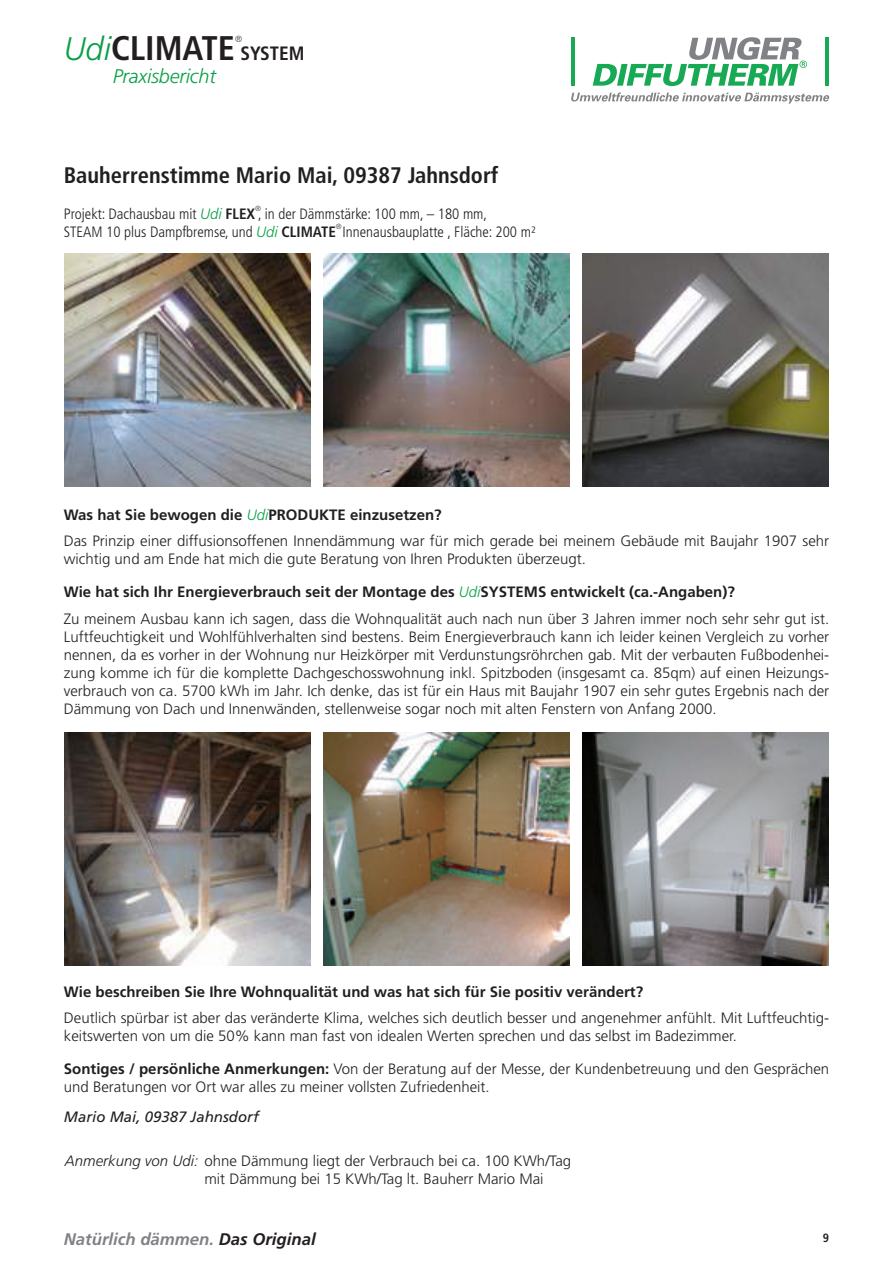
<style>
.page{position:relative;width:893px;height:1263px;background:#fff}
.page>*{position:absolute;margin:0;border:0;box-sizing:border-box;transform-origin:0 0}
.t1{font:700 condensed 34.2px "Frutiger";color:#231f20}
.t2{font:700 condensed 22.5px "Frutiger";color:#231f20}
.t3{font:italic 300 19.8px "Frutiger";letter-spacing:-.01em;color:#0a9f46}
.t4{font:700 condensed 19.35px "Frutiger";color:#231f20}
.t5{font:italic 700 16.8px "Frutiger";color:#808285}
.t6{font:300 15px/18px "Frutiger";color:#231f20}
.t7{font:300 condensed 15px "Frutiger";color:#231f20}
.t8{font:700 15px "Frutiger";color:#231f20}
.t9{font:italic 15px "Frutiger";color:#231f20}
.t10{font:700 condensed 12px "Frutiger";color:#231f20}
.t11{font:300 condensed 8.85px "Frutiger";color:#231f20}
.t12{font:300 condensed 7.5px "Frutiger";color:#231f20}
.s1{font-weight:300;font-style:italic;font-stretch:normal;font-size:32.7px;color:#0a9f46}
.s2{font-style:italic;font-stretch:normal;color:#0a9f46}
.s3{font-weight:700}
.s4{font-style:italic;color:#0a9f46}
.s5{font-style:italic}
.s6{color:#231f20}
</style>
<div class="page">
<hr style="left:825px;top:37px;width:3px;height:49px;background:#18a954">
<hr style="left:571px;top:37px;width:3px;height:49px;background:#18a954">
<svg style="left:571px;top:92px;width:258px;height:12px"></svg>
<svg style="left:593px;top:37px;width:214px;height:49px"></svg>
<img style="left:65px;top:253px;width:246px;height:234px">
<img style="left:64px;top:732px;width:246px;height:234px">
<img style="left:324px;top:253px;width:246px;height:234px">
<img style="left:323px;top:732px;width:246px;height:234px">
<img style="left:583px;top:253px;width:246px;height:234px">
<img style="left:582px;top:732px;width:246px;height:234px">
<h1 class="t1" style="left:64px;top:27px;width:173px"><span class="s1">Udi</span>CLIMATE</h1>
<p class="t11" style="left:235px;top:34px;width:9px">®</p>
<p class="t4" style="left:240px;top:41px;width:66px">SYSTEM</p>
<h3 class="t3" style="left:113px;top:64px;width:105px">Praxisbericht</h3>
<h2 class="t2" style="left:64px;top:162px;width:436px">Bauherrenstimme Mario Mai, 09387 Jahnsdorf</h2>
<p class="t7" style="left:64px;top:205px;width:425px">Projekt: Dachausbau mit <span class="s2">Udi</span> <span class="s3">FLEX</span> , in der Dämmstärke: 100 mm, – 180 mm,</p>
<p class="t12" style="left:255px;top:204px;width:7px">®</p>
<p class="t7" style="left:64px;top:223px;width:473px">STEAM 10 plus Dampfbremse, und <span class="s2">Udi</span> <span class="s3">CLIMATE</span> Innenausbauplatte , Fläche: 200 m²</p>
<p class="t12" style="left:336px;top:222px;width:7px">®</p>
<p class="t6" style="left:64px;top:501px;width:767px;line-height:26.5px"><span class="s3">Was hat Sie bewogen die</span> <span class="s4">Udi</span><span class="s3">PRODUKTE einzusetzen?<br></span>Das Prinzip einer diffusionsoffenen Innendämmung war für mich gerade bei meinem Gebäude mit Baujahr 1907 sehr</p>
<p class="t6" style="left:64px;top:550px;width:524px">wichtig und am Ende hat mich die gute Beratung von Ihren Produkten überzeugt.</p>
<p class="t6" style="left:64px;top:579px;width:767px;line-height:26.5px"><span class="s3">Wie hat sich Ihr Energieverbrauch seit der Montage des</span> <span class="s4">Udi</span><span class="s3">SYSTEMS entwickelt (ca.-Angaben)?<br></span>Zu meinem Ausbau kann ich sagen, dass die Wohnqualität auch nach nun über 3 Jahren immer noch sehr sehr gut ist.</p>
<p class="t6" style="left:64px;top:628px;width:767px;text-align:justify">Luftfeuchtigkeit und Wohlfühlverhalten sind bestens. Beim Energieverbrauch kann ich leider keinen Vergleich zu vorher nennen, da es vorher in der Wohnung nur Heizkörper mit Verdunstungsröhrchen gab. Mit der verbauten Fußbodenhei&shy;zung komme ich für die komplette Dachgeschosswohnung inkl. Spitzboden (insgesamt ca. 85qm) auf einen Heizungs&shy;verbrauch von ca. 5700 kWh im Jahr. Ich denke, das ist für ein Haus mit Baujahr 1907 ein sehr gutes Ergebnis nach der Dämmung von Dach und Innenwänden, stellenweise sogar noch mit alten Fenstern von Anfang 2000.</p>
<p class="t8" style="left:64px;top:983px;width:581px">Wie beschreiben Sie Ihre Wohnqualität und was hat sich für Sie positiv verändert?</p>
<p class="t6" style="left:64px;top:1009px;width:767px">Deutlich spürbar ist aber das veränderte Klima, welches sich deutlich besser und angenehmer anfühlt. Mit Luftfeuchtig&shy;keitswerten von um die 50% kann man fast von idealen Werten sprechen und das selbst im Badezimmer.</p>
<p class="t6" style="left:64px;top:1060px;width:767px"><span class="s3">Sontiges / persönliche Anmerkungen:</span> Von der Beratung auf der Messe, der Kundenbetreuung und den Gesprächen und Beratungen vor Ort war alles zu meiner vollsten Zufriedenheit.</p>
<p class="t9" style="left:64px;top:1108px;width:197px">Mario Mai, 09387 Jahnsdorf</p>
<p class="t6" style="left:204px;top:1151px;width:368px;text-indent:-140px"><span class="s5">Anmerkung von Udi:</span> ohne Dämmung liegt der Verbrauch bei ca. 100 KWh/Tag mit Dämmung bei 15 KWh/Tag lt. Bauherr Mario Mai</p>
<p class="t5" style="left:64px;top:1229px;width:254px">Natürlich dämmen. <span class="s6">Das Original</span></p>
<p class="t10" style="left:823px;top:1231px;width:8px">9</p>
</div>
